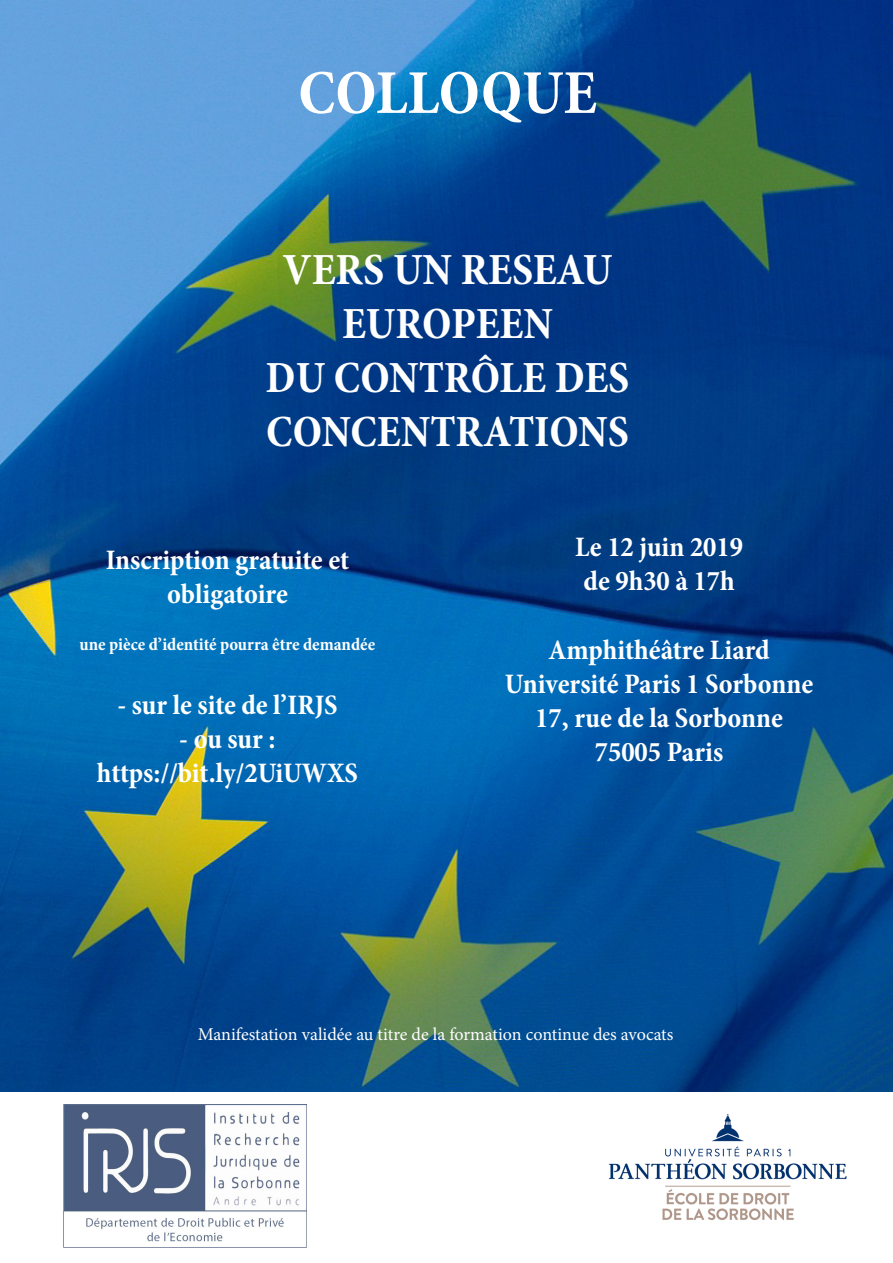
<style>
.page{position:relative;width:893px;height:1263px;background:#fff}
.page>*{position:absolute;margin:0;border:0;box-sizing:border-box;transform-origin:0 0}
.t1{font:700 condensed 63px "Minion Pro";color:#fff}
.t2{font:700 condensed 45px/54px "Minion Pro";color:#fff;text-align:center}
.t3{font:700 condensed 28.5px/34.2px "Minion Pro";color:#fff;text-align:center}
.t4{font:18px "Minion Pro";color:#fff}
.t5{font:700 condensed 18px "Minion Pro";color:#fff}
</style>
<div class="page">
<img style="left:0;top:0;width:893px;height:1092px">
<img style="left:608px;top:1114px;width:239px;height:106px">
<img style="left:64px;top:1104px;width:242px;height:138px">
<p class="t1" style="left:298px;top:49px;width:300px">COLLOQUE</p>
<p class="t2" style="left:283px;top:242px;width:331px">VERS UN RESEAU<br>EUROPEEN</p>
<p class="t2" style="left:266px;top:350px;width:365px;text-align:left">DU CONTRÔLE DES<br>CONCENTRATIONS</p>
<p class="t3" style="left:106px;top:542px;width:245px">Inscription gratuite et obligatoire</p>
<p class="t5" style="left:80px;top:632px;width:297px">une pièce d’identité pourra être demandée</p>
<p class="t3" style="left:117px;top:688px;width:222px">- sur le site de l’IRJS</p>
<p class="t3" style="left:179px;top:722px;width:98px">- ou sur :</p>
<p class="t3" style="left:97px;top:756px;width:263px">https://bit.ly/2UiUWXS</p>
<p class="t3" style="left:575px;top:530px;width:170px">Le 12 juin 2019</p>
<p class="t3" style="left:583px;top:564px;width:153px">de 9h30 à 17h</p>
<p class="t3" style="left:548px;top:632px;width:223px">Amphithéâtre Liard</p>
<p class="t3" style="left:505px;top:666px;width:310px">Université Paris 1 Sorbonne</p>
<p class="t3" style="left:535px;top:701px;width:249px">17, rue de la Sorbonne</p>
<p class="t3" style="left:595px;top:735px;width:130px">75005 Paris</p>
<p class="t4" style="left:198px;top:1022px;width:477px">Manifestation validée au titre de la formation continue des avocats</p>
</div>
